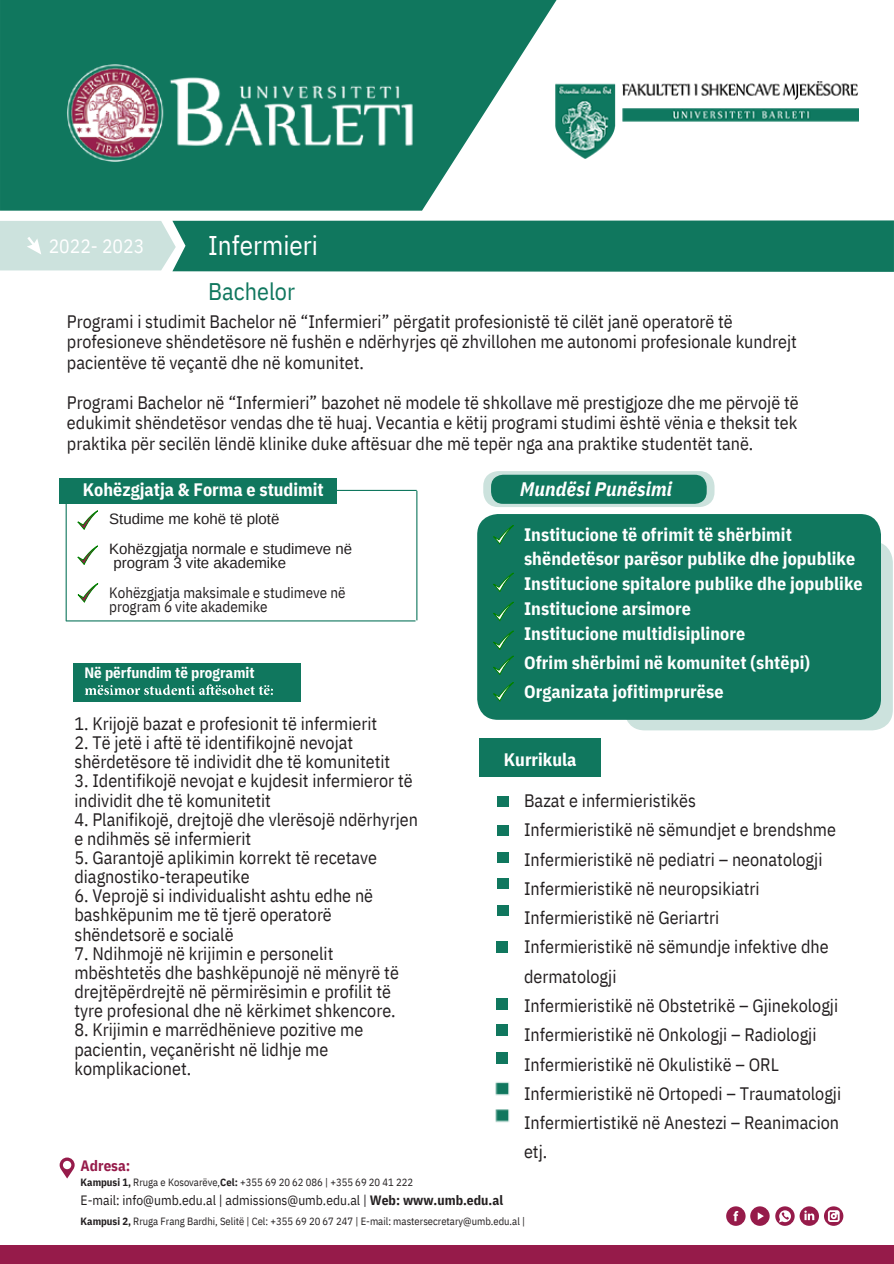
<style>
.page{position:relative;width:894px;height:1264px;background:#fff}
.page>*{position:absolute;margin:0;border:0;box-sizing:border-box;transform-origin:0 0}
.t1{font:27px "IBM Plex Sans Cond";color:#fff}
.t2{font:24px "IBM Plex Sans Cond";color:#10775e}
.t3{font:italic 700 19.5px "IBM Plex Sans Cond";letter-spacing:.01em;color:#fff}
.t4{font:19.5px "IBM Plex Sans Cond";color:#fff}
.t5{font:18px/29.2px "IBM Plex Sans Cond";color:#231f20}
.t6{font:700 18px/24.8px "IBM Plex Sans Cond";letter-spacing:.005em;color:#fff}
.t7{font:15px/29.2px "Arimo";color:#231f20}
.t8{font:15px/14.7px "IBM Plex Sans Cond";color:#231f20}
.t9{font:700 15px "IBM Plex Sans Cond";color:#fff}
.t10{font:700 15px "IBM Plex Sans Cond";color:#961b4a}
.t11{font:13.5px "IBM Plex Sans Cond";color:#231f20}
.t12{font:10.5px "IBM Plex Sans Cond";color:#231f20}
.s1{font-weight:700}
</style>
<div class="page">
<svg style="left:0;top:0;width:556px;height:211px;fill:#10775e"></svg>
<svg style="left:60px;top:1157px;width:15px;height:21px"></svg>
<svg style="left:0;top:220px;width:893px;height:52px;background:#3a8f7a"></svg>
<div style="left:73px;top:663px;width:228px;height:38px;background:#10775e"></div>
<svg style="left:85px;top:684px;width:188px;height:11px"></svg>
<div style="left:479px;top:738px;width:122px;height:38px;background:#10775e"></div>
<div style="left:624px;top:541px;width:268px;height:189px;background:#cce2dd;border-radius:21px"></div>
<div style="left:477px;top:514px;width:403px;height:205px;background:#10775e;border-radius:21px"></div>
<div style="left:497px;top:796px;width:12px;height:11px;background:#10775e"></div>
<div style="left:497px;top:825px;width:12px;height:10px;background:#10775e"></div>
<div style="left:497px;top:852px;width:12px;height:11px;background:#10775e"></div>
<div style="left:497px;top:878px;width:12px;height:11px;background:#10775e"></div>
<div style="left:497px;top:905px;width:12px;height:11px;background:#10775e"></div>
<div style="left:1px;top:1244px;width:892px;height:19px;background:#961b4a"></div>
<svg style="left:483px;top:471px;width:231px;height:36px;background:#c4ddd8"></svg>
<div style="left:491px;top:475px;width:215px;height:29px;background:#10775e;border-radius:12px"></div>
<div style="left:726px;top:1206px;width:19px;height:19px;background:#961b4a;border-radius:50%"></div>
<svg style="left:733px;top:1211px;width:5px;height:10px"></svg>
<div style="left:750px;top:1206px;width:19px;height:19px;background:#961b4a;border-radius:50%"></div>
<svg style="left:757px;top:1212px;width:6px;height:7px"></svg>
<svg style="left:799px;top:1206px;width:19px;height:19px"></svg>
<svg style="left:804px;top:1210px;width:10px;height:10px"></svg>
<svg style="left:823px;top:1206px;width:20px;height:19px"></svg>
<svg style="left:827px;top:1210px;width:12px;height:11px"></svg>
<svg style="left:775px;top:1206px;width:19px;height:19px"></svg>
<svg style="left:778px;top:1210px;width:12px;height:12px"></svg>
<img style="left:66px;top:63px;width:350px;height:98px">
<img style="left:554px;top:75px;width:304px;height:83px">
<div style="left:60px;top:477px;width:277px;height:26px;background:#10775e"></div>
<hr style="left:329px;top:490px;width:87px;height:1px;background:#10775e">
<hr style="left:416px;top:491px;width:1px;height:129px;background:#10775e">
<hr style="left:66px;top:620px;width:349px;height:1px;background:#10775e">
<hr style="left:66px;top:496px;width:1px;height:125px;background:#10775e">
<svg style="left:78px;top:510px;width:20px;height:19px"></svg>
<svg style="left:78px;top:545px;width:20px;height:20px"></svg>
<svg style="left:493px;top:525px;width:20px;height:19px"></svg>
<svg style="left:493px;top:573px;width:20px;height:19px"></svg>
<div style="left:496px;top:941px;width:12px;height:11px;background:#10775e"></div>
<div style="left:496px;top:998px;width:12px;height:11px;background:#10775e"></div>
<div style="left:496px;top:1024px;width:12px;height:11px;background:#10775e"></div>
<div style="left:496px;top:1052px;width:12px;height:11px;background:#10775e"></div>
<svg style="left:493px;top:630px;width:20px;height:45px"></svg>
<svg style="left:493px;top:682px;width:20px;height:19px"></svg>
<svg style="left:493px;top:602px;width:20px;height:19px"></svg>
<svg style="left:78px;top:583px;width:20px;height:19px"></svg>
<img style="left:495px;top:1082px;width:15px;height:41px">
<p class="t4" style="left:49px;top:233px;width:97px">2022- 2023</p>
<h1 class="t1" style="left:208px;top:227px;width:111px">Infermieri</h1>
<h2 class="t2" style="left:208px;top:275px;width:88px">Bachelor</h2>
<p class="t5" style="left:67px;top:311px;width:731px;line-height:20.2px">Programi i studimit Bachelor në “Infermieri” përgatit profesionistë të cilët janë operatorë të profesioneve shëndetësore në fushën e ndërhyrjes që zhvillohen me autonomi profesionale kundrejt pacientëve të veçantë dhe në komunitet.</p>
<p class="t5" style="left:67px;top:392px;width:733px;line-height:20.2px;text-align:justify">Programi Bachelor në “Infermieri” bazohet në modele të shkollave më prestigjoze dhe me përvojë të edukimit shëndetësor vendas dhe të huaj. Vecantia e këtij programi studimi është vënia e theksit tek praktika për secilën lëndë klinike duke aftësuar dhe më tepër nga ana praktike studentët tanë.</p>
<p class="t6" style="left:83px;top:476px;width:242px">Kohëzgjatja &amp; Forma e studimit</p>
<p class="t7" style="left:109px;top:504px;width:244px">Studime me kohë të plotë<br>Kohëzgjatja normale e studimeve në</p>
<p class="t7" style="left:113px;top:548px;width:174px">program 3 vite akademike</p>
<p class="t8" style="left:109px;top:584px;width:238px">Kohëzgjatja maksimale e studimeve në program 6 vite akademike</p>
<p class="t9" style="left:84px;top:662px;width:172px">Në përfundim të programit</p>
<p class="t5" style="left:74px;top:708px;width:304px">1. Krijojë bazat e profesionit të infermierit</p>
<p class="t5" style="left:74px;top:732px;width:317px;line-height:19.2px">2. Të jetë i aftë të identifikojnë nevojat shërdetësore të individit dhe të komunitetit</p>
<p class="t5" style="left:74px;top:771px;width:340px;line-height:19.2px">3. Identifikojë nevojat e kujdesit infermieror të individit dhe të komunitetit</p>
<p class="t5" style="left:74px;top:809px;width:345px;line-height:19.2px">4. Planifikojë, drejtojë dhe vlerësojë ndërhyrjen e ndihmës së infermierit</p>
<p class="t5" style="left:74px;top:847px;width:304px;line-height:19.2px">5. Garantojë aplikimin korrekt të recetave diagnostiko-terapeutike</p>
<p class="t5" style="left:74px;top:886px;width:300px;line-height:19.2px">6. Veprojë si individualisht ashtu edhe në bashkëpunim me të tjerë operatorë shëndetsorë e socialë</p>
<p class="t5" style="left:74px;top:943px;width:326px;line-height:19.2px">7. Ndihmojë në krijimin e personelit mbështetës dhe bashkëpunojë në mënyrë të drejtëpërdrejtë në përmirësimin e profilit të tyre profesional dhe në kërkimet shkencore.</p>
<p class="t5" style="left:74px;top:1020px;width:290px;line-height:19.2px">8. Krijimin e marrëdhënieve pozitive me pacientin, veçanërisht në lidhje me komplikacionet.</p>
<p class="t10" style="left:81px;top:1155px;width:51px">Adresa:</p>
<p class="t3" style="left:520px;top:476px;width:153px">Mundësi Punësimi</p>
<p class="t6" style="left:524px;top:521px;width:340px">Institucione të ofrimit të shërbimit shëndetësor parësor publike dhe jopublike Institucione spitalore publike dhe jopublike Institucione arsimore<br>Institucione multidisiplinore</p>
<p class="t6" style="left:524px;top:647px;width:287px;line-height:29.2px">Ofrim shërbimi në komunitet (shtëpi)<br>Organizata jofitimprurëse</p>
<p class="t6" style="left:504px;top:747px;width:74px">Kurrikula</p>
<p class="t5" style="left:524px;top:785px;width:318px">Bazat e infermieristikës<br>Infermieristikë në sëmundjet e brendshme Infermieristikë në pediatri – neonatologji Infermieristikë në neuropsikiatri Infermieristikë në Geriartri<br>Infermieristikë në sëmundje infektive dhe dermatologji<br>Infermieristikë në Obstetrikë – Gjinekologji Infermieristikë në Onkologji – Radiologji Infermieristikë në Okulistikë – ORL Infermieristikë në Ortopedi – Traumatologji Infermiertistikë në Anestezi – Reanimacion etj.</p>
<p class="t12" style="left:81px;top:1175px;width:334px"><span class="s1">Kampusi 1,</span> Rruga e Kosovarëve,<span class="s1">Cel:</span> +355 69 20 62 086 | +355 69 20 41 222</p>
<p class="t11" style="left:81px;top:1190px;width:424px">E-mail: info@umb.edu.al | admissions@umb.edu.al | <span class="s1">Web: www.umb.edu.al</span></p>
<p class="t12" style="left:81px;top:1213px;width:446px"><span class="s1">Kampusi 2,</span> Rruga Frang Bardhi, Selitë | Cel: +355 69 20 67 247 | E-mail: mastersecretary@umb.edu.al |</p>
</div>
